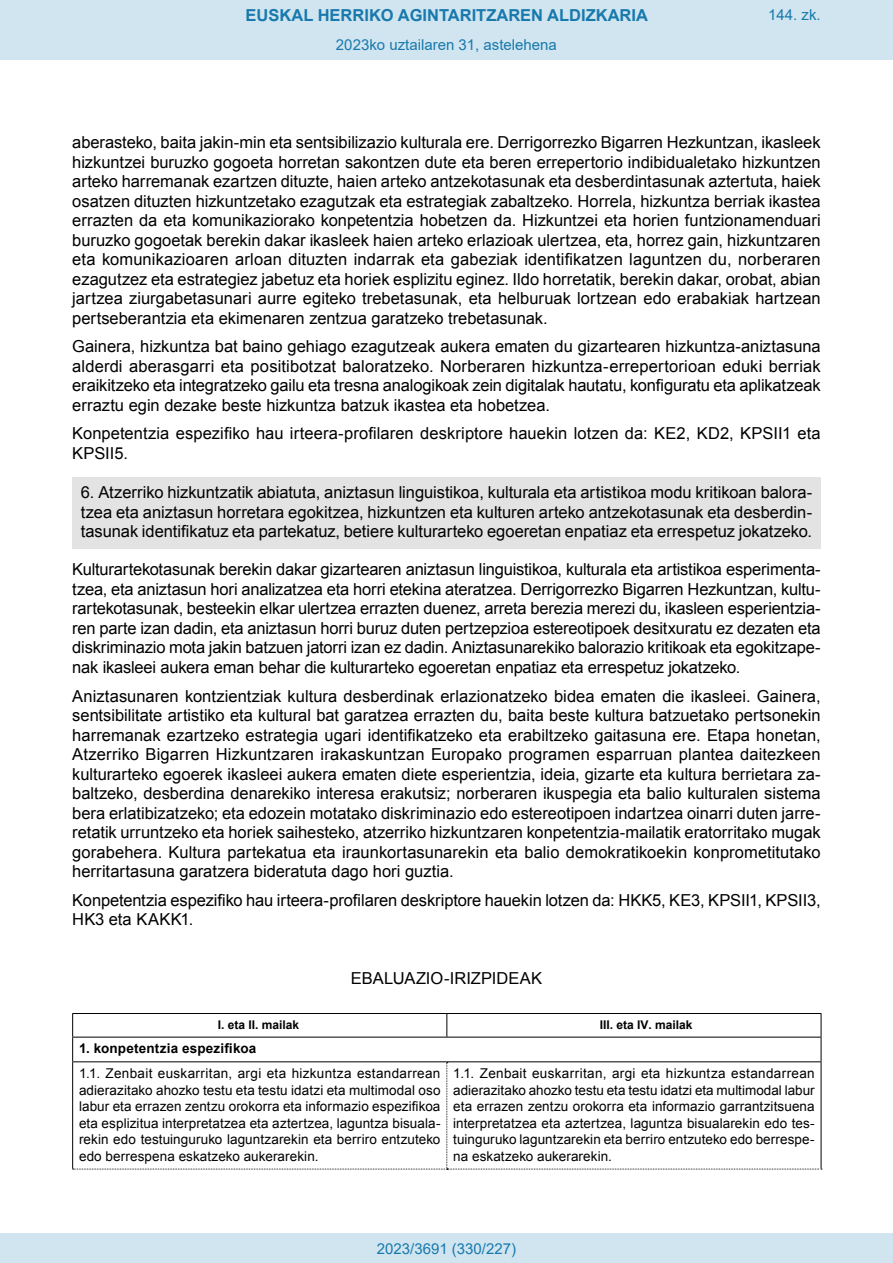
<style>
.page{position:relative;width:893px;height:1263px;background:#fff}
.page>*{position:absolute;margin:0;border:0;box-sizing:border-box;transform-origin:0 0}
.t1{font:16.5px/19.5px "Arial";letter-spacing:-.005em;color:#000;text-align:justify}
.t2{font:700 16.5px "Arial";color:#1879ad}
.Paginacion_Centro{font:15px "Arial";color:#1879ad}
.t3{font:13.5px/16.5px "Arial";letter-spacing:.01em;color:#000;text-align:justify}
.t4{font:700 12px "Arial";color:#000}
.s1{font-weight:700}
</style>
<div class="page">
<div style="left:72px;top:477px;width:749px;height:72px;background:#e3e3e3"></div>
<hr style="left:72px;top:1013px;width:375px;height:1px;background:#000">
<hr style="left:447px;top:1013px;width:374px;height:1px;background:#000">
<svg style="left:72px;top:1014px;width:750px;height:156px"></svg>
<hr style="left:72px;top:1061px;width:375px;height:1px;background:#000">
<hr style="left:447px;top:1061px;width:374px;height:1px;background:#000">
<div style="left:0;top:0;width:893px;height:60px;background:#d0e5f0"></div>
<div style="left:0;top:1233px;width:893px;height:30px;background:#d0e5f0"></div>
<p class="t2" style="left:246px;top:3px;width:404px">EUSKAL HERRIKO AGINTARITZAREN ALDIZKARIA</p>
<p class="Paginacion_Centro" style="left:768px;top:5px;width:54px">144. zk.</p>
<p class="Paginacion_Centro" style="left:336px;top:35px;width:222px">2023ko uztailaren 31, astelehena</p>
<p class="t1" style="left:72px;top:133px;width:750px">aberasteko, baita jakin-min eta sentsibilizazio kulturala ere. Derrigorrezko Bigarren Hezkuntzan, ikasleek hizkuntzei buruzko gogoeta horretan sakontzen dute eta beren errepertorio indibidualetako hizkuntzen arteko harremanak ezartzen dituzte, haien arteko antzekotasunak eta desberdintasunak aztertuta, haiek osatzen dituzten hizkuntzetako ezagutzak eta estrategiak zabaltzeko. Horrela, hizkuntza berriak ikastea errazten da eta komunikaziorako konpetentzia hobetzen da. Hizkuntzei eta horien funtzionamenduari buruzko gogoetak berekin dakar ikasleek haien arteko erlazioak ulertzea, eta, horrez gain, hizkuntzaren eta komunikazioaren arloan dituzten indarrak eta gabeziak identifikatzen laguntzen du, norberaren ezagutzez eta estrategiez jabetuz eta horiek esplizitu eginez. Ildo horretatik, berekin dakar, orobat, abian jartzea ziurgabetasunari aurre egiteko trebetasunak, eta helburuak lortzean edo erabakiak hartzean pertseberantzia eta ekimenaren zentzua garatzeko trebetasunak.</p>
<p class="t1" style="left:72px;top:337px;width:750px">Gainera, hizkuntza bat baino gehiago ezagutzeak aukera ematen du gizartearen hizkuntza-aniztasuna alderdi aberasgarri eta positibotzat baloratzeko. Norberaren hizkuntza-errepertorioan eduki berriak eraikitzeko eta integratzeko gailu eta tresna analogikoak zein digitalak hautatu, konfiguratu eta aplikatzeak erraztu egin dezake beste hizkuntza batzuk ikastea eta hobetzea.</p>
<p class="t1" style="left:72px;top:424px;width:750px">Konpetentzia espezifiko hau irteera-profilaren deskriptore hauekin lotzen da: KE2, KD2, KPSII1 eta<br>KPSII5.</p>
<p class="t1" style="left:81px;top:483px;width:733px">6. Atzerriko hizkuntzatik abiatuta, aniztasun linguistikoa, kulturala eta artistikoa modu kritikoan balora&shy;tzea eta aniztasun horretara egokitzea, hizkuntzen eta kulturen arteko antzekotasunak eta desberdin&shy;tasunak identifikatuz eta partekatuz, betiere kulturarteko egoeretan enpatiaz eta errespetuz jokatzeko.</p>
<p class="t1" style="left:72px;top:560px;width:750px">Kulturartekotasunak berekin dakar gizartearen aniztasun linguistikoa, kulturala eta artistikoa esperimenta&shy;tzea, eta aniztasun hori analizatzea eta horri etekina ateratzea. Derrigorrezko Bigarren Hezkuntzan, kultu&shy;rartekotasunak, besteekin elkar ulertzea errazten duenez, arreta berezia merezi du, ikasleen esperientzia&shy;ren parte izan dadin, eta aniztasun horri buruz duten pertzepzioa estereotipoek desitxuratu ez dezaten eta diskriminazio mota jakin batzuen jatorri izan ez dadin. Aniztasunarekiko balorazio kritikoak eta egokitzape&shy;nak ikasleei aukera eman behar die kulturarteko egoeretan enpatiaz eta errespetuz jokatzeko.</p>
<p class="t1" style="left:72px;top:686px;width:750px">Aniztasunaren kontzientziak kultura desberdinak erlazionatzeko bidea ematen die ikasleei. Gainera, sentsibilitate artistiko eta kultural bat garatzea errazten du, baita beste kultura batzuetako pertsonekin harremanak ezartzeko estrategia ugari identifikatzeko eta erabiltzeko gaitasuna ere. Etapa honetan, Atzerriko Bigarren Hizkuntzaren irakaskuntzan Europako programen esparruan plantea daitezkeen kulturarteko egoerek ikasleei aukera ematen diete esperientzia, ideia, gizarte eta kultura berrietara za&shy;baltzeko, desberdina denarekiko interesa erakutsiz; norberaren ikuspegia eta balio kulturalen sistema bera erlatibizatzeko; eta edozein motatako diskriminazio edo estereotipoen indartzea oinarri duten jarre&shy;retatik urruntzeko eta horiek saihesteko, atzerriko hizkuntzaren konpetentzia-mailatik eratorritako mugak gorabehera. Kultura partekatua eta iraunkortasunarekin eta balio demokratikoekin konprometitutako herritartasuna garatzera bideratuta dago hori guztia.</p>
<p class="t1" style="left:72px;top:890px;width:750px">Konpetentzia espezifiko hau irteera-profilaren deskriptore hauekin lotzen da: HKK5, KE3, KPSII1, KPSII3,<br>HK3 eta KAKK1.</p>
<p class="t1" style="left:351px;top:968px;width:193px">EBALUAZIO-IRIZPIDEAK</p>
<p class="t4" style="left:218px;top:1016px;width:83px">I. eta II. mailak</p>
<p class="t4" style="left:600px;top:1016px;width:94px">III. eta IV. mailak</p>
<p class="t3" style="left:79px;top:1036px;width:363px;line-height:24.8px"><span class="s1">1. konpetentzia espezifikoa<br></span>1.1. Zenbait euskarritan, argi eta hizkuntza estandarrean</p>
<p class="t3" style="left:79px;top:1082px;width:363px">adierazitako ahozko testu eta testu idatzi eta multimodal oso labur eta errazen zentzu orokorra eta informazio espezifikoa eta esplizitua interpretatzea eta aztertzea, laguntza bisuala&shy;rekin edo testuinguruko laguntzarekin eta berriro entzuteko edo berrespena eskatzeko aukerarekin.</p>
<p class="t3" style="left:453px;top:1065px;width:363px">1.1. Zenbait euskarritan, argi eta hizkuntza estandarrean adierazitako ahozko testu eta testu idatzi eta multimodal labur eta errazen zentzu orokorra eta informazio garrantzitsuena interpretatzea eta aztertzea, laguntza bisualarekin edo tes&shy;tuinguruko laguntzarekin eta berriro entzuteko edo berrespe&shy;na eskatzeko aukerarekin.</p>
<p class="Paginacion_Centro" style="left:377px;top:1238px;width:141px">2023/3691 (330/227)</p>
</div>
